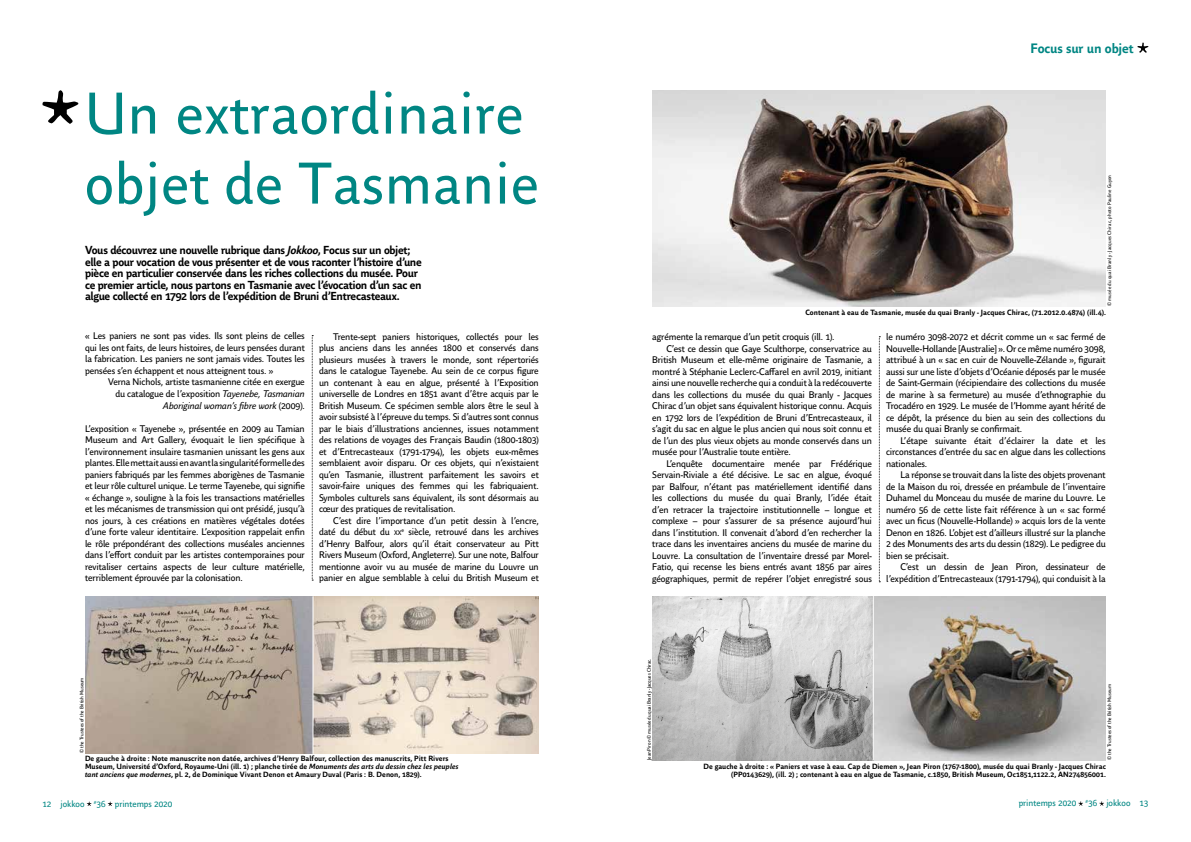
<style>
.page{position:relative;width:1191px;height:842px;background:#fff}
.page>*{position:absolute;margin:0;border:0;box-sizing:border-box;transform-origin:0 0}
.t1{font:58px/70px "Parisine Office Std";letter-spacing:.02em;color:#008683}
.t2{font:700 13.5px "Parisine Office Std";letter-spacing:-.015em;color:#008683}
.t3{font:700 11.5px/11.5px "Parisine Office Std";letter-spacing:-.03em;color:#000}
.t4{font:9.5px/11.5px "Parisine Office Std";letter-spacing:-.01em;color:#000;text-align:justify}
.t5{font:9px "Parisine Office Std";letter-spacing:.005em;color:#008683}
.t6{font:700 7.5px/8px "Parisine Office Std";letter-spacing:.005em;color:#000}
.t7{font:5px "Parisine Office Std";color:#000}
.s1{font-style:italic}
.s2{font-size:6.7px}
</style>
<div class="page">
<svg style="left:42px;top:90px;width:36px;height:34px"></svg>
<svg style="left:87px;top:801px;width:5px;height:5px"></svg>
<svg style="left:108px;top:801px;width:4px;height:5px"></svg>
<svg style="left:1078px;top:801px;width:5px;height:5px"></svg>
<svg style="left:1099px;top:801px;width:5px;height:5px"></svg>
<svg style="left:312px;top:335px;width:1px;height:246px"></svg>
<img style="left:652px;top:597px;width:454px;height:163px">
<img style="left:85px;top:597px;width:454px;height:156px">
<svg style="left:879px;top:336px;width:1px;height:246px"></svg>
<svg style="left:1137px;top:42px;width:11px;height:11px"></svg>
<hr style="left:312px;top:596px;width:1px;height:158px;background:#fff">
<img style="left:652px;top:90px;width:454px;height:217px">
<hr style="left:872px;top:590px;width:2px;height:170px;background:#fff">
<h1 class="t1" style="left:85px;top:80px;width:455px">Un extraordinaire objet de Tasmanie</h1>
<p class="t3" style="left:85px;top:245px;width:338px">Vous découvrez une nouvelle rubrique dans <span class="s1">Jokkoo</span>, Focus sur un objet; elle a pour vocation de vous présenter et de vous raconter l’histoire d’une pièce en particulier conservée dans les riches collections du musée. Pour ce premier article, nous partons en Tasmanie avec l’évocation d’un sac en algue collecté en 1792 lors de l’expédition de Bruni d’Entrecasteaux.</p>
<p class="t4" style="left:85px;top:331px;width:221px">« Les paniers ne sont pas vides. Ils sont pleins de celles qui les ont faits, de leurs histoires, de leurs pensées durant la fabrication. Les paniers ne sont jamais vides. Toutes les pensées s’en échappent et nous atteignent tous. »</p>
<p class="t4" style="left:108px;top:377px;width:198px;text-align:right">Verna Nichols, artiste tasmanienne citée en exergue du catalogue de l’exposition <span class="s1">Tayenebe, Tasmanian<br>Aboriginal woman’s fibre work</span> (2009).</p>
<p class="t4" style="left:85px;top:423px;width:221px">L’exposition « Tayenebe », présentée en 2009 au Tamian Museum and Art Gallery, évoquait le lien spécifique à l’environnement insulaire tasmanien unissant les gens aux plantes. Elle mettait aussi en avant la singularité formelle des paniers fabriqués par les femmes aborigènes de Tasmanie et leur rôle culturel unique. Le terme Tayenebe, qui signifie « échange », souligne à la fois les transactions matérielles et les mécanismes de transmission qui ont présidé, jusqu’à nos jours, à ces créations en matières végétales dotées d’une forte valeur identitaire. L’exposition rappelait enfin le rôle prépondérant des collections muséales anciennes dans l’effort conduit par les artistes contemporaines pour revitaliser certains aspects de leur culture matérielle, terriblement éprouvée par la colonisation.</p>
<p class="t4" style="left:319px;top:331px;width:221px;text-indent:14px">Trente-sept paniers historiques, collectés pour les plus anciens dans les années 1800 et conservés dans plusieurs musées à travers le monde, sont répertoriés dans le catalogue Tayenebe. Au sein de ce corpus figure un contenant à eau en algue, présenté à l’Exposition universelle de Londres en 1851 avant d’être acquis par le British Museum. Ce spécimen semble alors être le seul à avoir subsisté à l’épreuve du temps. Si d’autres sont connus par le biais d’illustrations anciennes, issues notamment des relations de voyages des Français Baudin (1800-1803) et d’Entrecasteaux (1791-1794), les objets eux-mêmes semblaient avoir disparu. Or ces objets, qui n’existaient qu’en Tasmanie, illustrent parfaitement les savoirs et savoir-faire uniques des femmes qui les fabriquaient.<br>Symboles culturels sans équivalent, ils sont désormais au cœur des pratiques de revitalisation.</p>
<p class="t4" style="left:319px;top:515px;width:221px;text-indent:14px">C’est dire l’importance d’un petit dessin à l’encre, daté du début du <span class="s2">xx</span><sup>e</sup> siècle, retrouvé dans les archives d’Henry Balfour, alors qu’il était conservateur au Pitt Rivers Museum (Oxford, Angleterre). Sur une note, Balfour mentionne avoir vu au musée de marine du Louvre un panier en algue semblable à celui du British Museum et</p>
<p class="t7" style="left:79px;top:753px;width:77px;rotate:-90deg">© the Trustees of the British Museum</p>
<p class="t6" style="left:85px;top:754px;width:375px">De gauche à droite : Note manuscrite non datée, archives d’Henry Balfour, collection des manuscrits, Pitt Rivers<br>Museum, Université d’Oxford, Royaume-Uni (ill. 1) ; planche tirée de <span class="s1">Monuments des arts du dessin chez les peuples tant anciens que modernes</span>, pl. 2, de Dominique Vivant Denon et Amaury Duval (Paris : B. Denon, 1829).</p>
<p class="t5" style="left:43px;top:798px;width:131px">12 jokkoo <sup>#</sup>36 printemps 2020</p>
<h2 class="t2" style="left:1030px;top:40px;width:105px">Focus sur un objet</h2>
<p class="t7" style="left:1106px;top:306px;width:133px;rotate:-90deg">© musée du quai Branly - Jacques Chirac, photo Pauline Guyon</p>
<p class="t6" style="left:805px;top:309px;width:302px">Contenant à eau de Tasmanie, musée du quai Branly - Jacques Chirac, (71.2012.0.4874) (ill.4).</p>
<p class="t4" style="left:652px;top:331px;width:184px">agrémente la remarque d’un petit croquis (ill. 1).</p>
<p class="t4" style="left:666px;top:343px;width:207px">C’est ce dessin que Gaye Sculthorpe, conservatrice au</p>
<p class="t4" style="left:652px;top:354px;width:221px">British Museum et elle-même originaire de Tasmanie, a</p>
<p class="t4" style="left:652px;top:366px;width:221px">montré à Stéphanie Leclerc-Caffarel en avril 2019, initiant</p>
<p class="t4" style="left:652px;top:377px;width:221px">ainsi une nouvelle recherche qui a conduit à la redécouverte</p>
<p class="t4" style="left:652px;top:389px;width:221px">dans les collections du musée du quai Branly - Jacques</p>
<p class="t4" style="left:652px;top:400px;width:221px">Chirac d’un objet sans équivalent historique connu. Acquis</p>
<p class="t4" style="left:652px;top:412px;width:221px">en 1792 lors de l’expédition de Bruni d’Entrecasteaux, il</p>
<p class="t4" style="left:652px;top:423px;width:221px">s’agit du sac en algue le plus ancien qui nous soit connu et</p>
<p class="t4" style="left:652px;top:435px;width:221px">de l’un des plus vieux objets au monde conservés dans un</p>
<p class="t4" style="left:652px;top:446px;width:140px">musée pour l’Australie toute entière.</p>
<p class="t4" style="left:666px;top:458px;width:207px">L’enquête documentaire menée par Frédérique</p>
<p class="t4" style="left:652px;top:469px;width:221px">Servain-Riviale a été décisive. Le sac en algue, évoqué</p>
<p class="t4" style="left:652px;top:481px;width:221px">par Balfour, n’étant pas matériellement identifié dans</p>
<p class="t4" style="left:652px;top:492px;width:221px">les collections du musée du quai Branly, l’idée était</p>
<p class="t4" style="left:652px;top:504px;width:221px">d’en retracer la trajectoire institutionnelle – longue et</p>
<p class="t4" style="left:652px;top:515px;width:221px">complexe – pour s’assurer de sa présence aujourd’hui</p>
<p class="t4" style="left:652px;top:527px;width:221px">dans l’institution. Il convenait d’abord d’en rechercher la</p>
<p class="t4" style="left:652px;top:538px;width:221px">trace dans les inventaires anciens du musée de marine du</p>
<p class="t4" style="left:652px;top:550px;width:221px">Louvre. La consultation de l’inventaire dressé par Morel-</p>
<p class="t4" style="left:652px;top:561px;width:221px">Fatio, qui recense les biens entrés avant 1856 par aires</p>
<p class="t4" style="left:652px;top:573px;width:221px">géographiques, permit de repérer l’objet enregistré sous</p>
<p class="t4" style="left:886px;top:331px;width:221px">le numéro 3098-2072 et décrit comme un « sac fermé de Nouvelle-Hollande [Australie] ». Or ce même numéro 3098, attribué à un « sac en cuir de Nouvelle-Zélande », figurait aussi sur une liste d’objets d’Océanie déposés par le musée de Saint-Germain (récipiendaire des collections du musée de marine à sa fermeture) au musée d’ethnographie du Trocadéro en 1929. Le musée de l’Homme ayant hérité de ce dépôt, la présence du bien au sein des collections du musée du quai Branly se confirmait.</p>
<p class="t4" style="left:886px;top:435px;width:221px;text-indent:14px">L’étape suivante était d’éclairer la date et les circonstances d’entrée du sac en algue dans les collections nationales.</p>
<p class="t4" style="left:886px;top:469px;width:221px;text-indent:14px">La réponse se trouvait dans la liste des objets provenant de la Maison du roi, dressée en préambule de l’inventaire Duhamel du Monceau du musée de marine du Louvre. Le numéro 56 de cette liste fait référence à un « sac formé avec un ficus (Nouvelle-Hollande) » acquis lors de la vente Denon en 1826. L’objet est d’ailleurs illustré sur la planche 2 des Monuments des arts du dessin (1829). Le pedigree du bien se précisait.</p>
<p class="t4" style="left:886px;top:561px;width:221px;text-align:right">C’est un dessin de Jean Piron, dessinateur de l’expédition d’Entrecasteaux (1791-1794), qui conduisit à la</p>
<p class="t7" style="left:646px;top:760px;width:103px;rotate:-90deg">Jean Piron © musée du quai Branly - Jacques Chirac.</p>
<p class="t7" style="left:1106px;top:760px;width:77px;rotate:-90deg">© the Trustees of the British Museum</p>
<p class="t6" style="left:703px;top:762px;width:404px;text-align:right">De gauche à droite : « Paniers et vase à eau. Cap de Diemen », Jean Piron (1767-1800), musée du quai Branly - Jacques Chirac (PP0143629), (ill. 2) ; contenant à eau en algue de Tasmanie, c.1850, British Museum, Oc1851,1122.2, AN274856001.</p>
<p class="t5" style="left:1018px;top:798px;width:131px">printemps 2020 <sup>#</sup>36 jokkoo 13</p>
</div>
